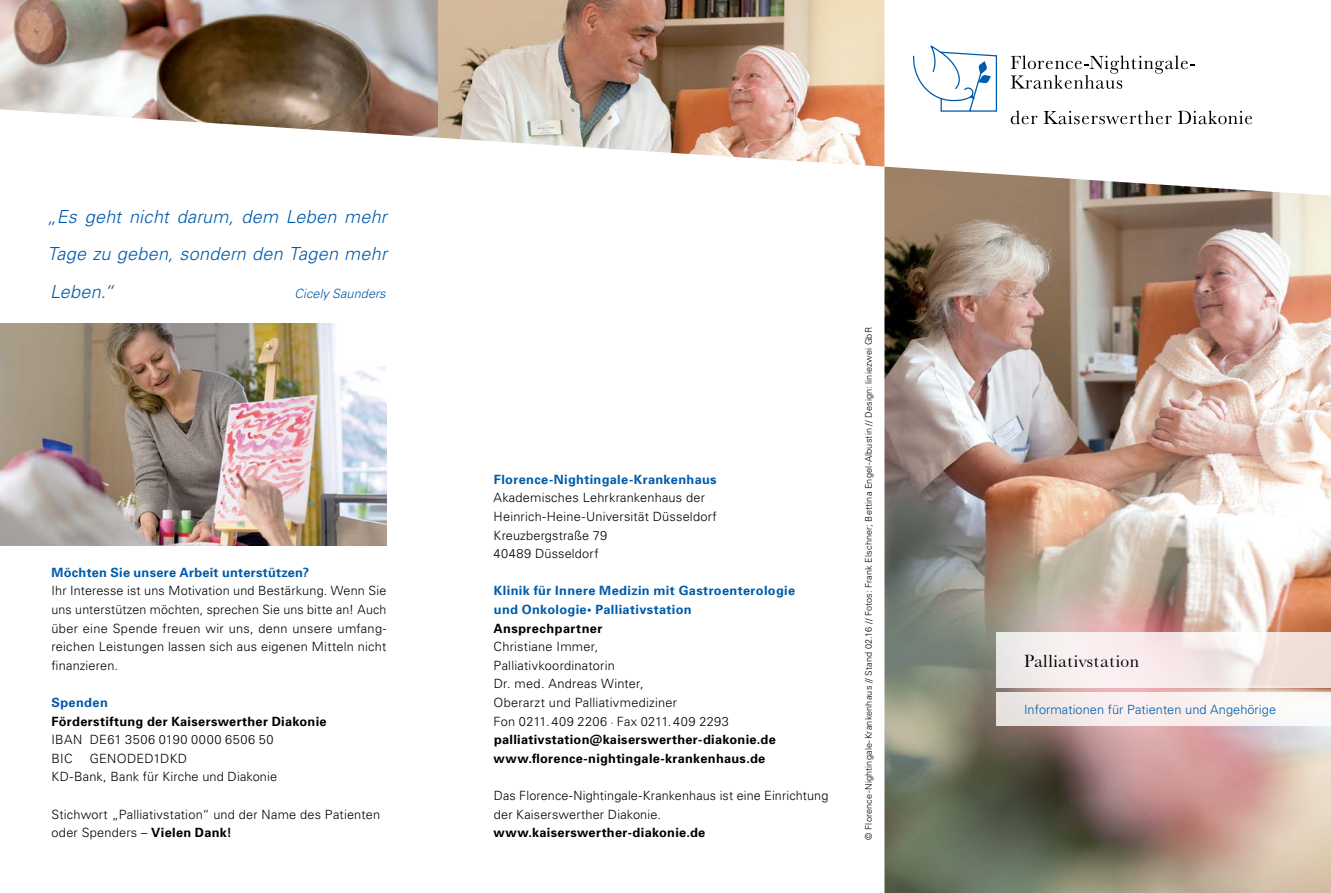
<style>
.page{position:relative;width:1331px;height:893px;background:#fff}
.page>*{position:absolute;margin:0;border:0;box-sizing:border-box;transform-origin:0 0}
.t1{font:italic 300 18px/37.2px "Univers";letter-spacing:.015em;color:#005baa;text-align:justify}
.t2{font:17.85px "Baskerville No 2 BT";color:#000}
.t3{font:300 12.75px/18.6px "Univers";letter-spacing:.015em;color:#000}
.t4{font:700 12.75px/18.6px "Univers";letter-spacing:.03em;color:#005baa}
.t5{font:700 12.75px "Univers";letter-spacing:.03em;color:#000}
.t6{font:300 12.75px "Univers";letter-spacing:.005em;color:#005baa}
.t7{font:300 12.75px/18.6px "Univers";letter-spacing:.04em;color:#000}
.t8{font:italic 300 12.75px "Univers";letter-spacing:.005em;color:#005baa}
.t9{font:300 9.15px "Univers";letter-spacing:.015em;color:#000}
.s1{font-weight:700}
.s2{font-size:11.25px}
</style>
<div class="page">
<img style="left:438px;top:0;width:446px;height:167px">
<img style="left:884px;top:167px;width:447px;height:726px">
<svg style="left:996px;top:633px;width:335px;height:55px;fill:#f5eaeb"></svg>
<img style="left:0;top:0;width:438px;height:138px">
<img style="left:0;top:323px;width:386px;height:223px">
<svg style="left:913px;top:45px;width:85px;height:67px"></svg>
<svg style="left:1011px;top:55px;width:183px;height:34px"></svg>
<svg style="left:1011px;top:110px;width:26px;height:14px"></svg>
<svg style="left:1044px;top:110px;width:128px;height:14px"></svg>
<svg style="left:1178px;top:110px;width:74px;height:14px"></svg>
<div style="left:996px;top:693px;width:335px;height:33px;background:linear-gradient(to right,#ede3e3,#fffcfb)"></div>
<h1 class="t1" style="left:47px;top:198px;width:342px">„Es geht nicht darum, dem Leben mehr Tage zu geben, sondern den Tagen mehr Leben.“</h1>
<p class="t8" style="left:295px;top:285px;width:92px">Cicely Saunders</p>
<p class="t4" style="left:52px;top:562px;width:259px">Möchten Sie unsere Arbeit unterstützen?</p>
<p class="t3" style="left:52px;top:581px;width:336px;text-align:justify">Ihr Interesse ist uns Motivation und Bestärkung. Wenn Sie uns unterstützen möchten, sprechen Sie uns bitte an! Auch über eine Spende freuen wir uns, denn unsere umfang&shy;reichen Leistungen lassen sich aus eigenen Mitteln nicht finanzieren.</p>
<p class="t4" style="left:52px;top:693px;width:58px">Spenden</p>
<p class="t5" style="left:52px;top:713px;width:277px">Förderstiftung der Kaiserswerther Diakonie</p>
<p class="t7" style="left:52px;top:730px;width:223px">IBAN DE61 3506 0190 0000 6506 50<br>BIC</p>
<p class="t3" style="left:52px;top:749px;width:227px;text-indent:38px">GENODED1DKD<br>KD-Bank, Bank für Kirche und Diakonie</p>
<p class="t3" style="left:52px;top:804px;width:330px">Stichwort „Palliativstation“ und der Name des Patienten oder Spenders – <span class="s1">Vielen Dank!</span></p>
<p class="t4" style="left:494px;top:469px;width:224px">Florence-Nightingale-Krankenhaus</p>
<p class="t3" style="left:493px;top:488px;width:225px">Akademisches Lehrkrankenhaus der<br>Heinrich-Heine-Universität Düsseldorf<br>Kreuzbergstraße 79<br>40489 Düsseldorf</p>
<p class="t4" style="left:494px;top:581px;width:303px">Klinik für Innere Medizin mit Gastroenterologie und Onkologie• Palliativstation</p>
<p class="t5" style="left:493px;top:620px;width:111px">Ansprechpartner</p>
<p class="t3" style="left:493px;top:637px;width:284px">Christiane Immer,<br>Palliativkoordinatorin<br>Dr. med. Andreas Winter,<br>Oberarzt und Palliativmediziner<br>Fon 0211.409 2206 <span class="s2">·</span> Fax 0211.409 2293 <span class="s1">palliativstation@kaiserswerther-diakonie.de www.florence-nightingale-krankenhaus.de</span></p>
<p class="t3" style="left:494px;top:786px;width:336px">Das Florence-Nightingale-Krankenhaus ist eine Einrichtung der Kaiserswerther Diakonie.</p>
<p class="t5" style="left:493px;top:824px;width:213px">www.kaiserswerther-diakonie.de</p>
<p class="t9" style="left:863px;top:840px;width:514px;rotate:-90deg">© Florence-Nightingale-Krankenhaus // Stand 02.16 // Fotos: Frank Elschner; Bettina Engel-Albustin // Design: liniezwei GbR</p>
<h2 class="t2" style="left:1024px;top:650px;width:117px">Palliativstation</h2>
<p class="t6" style="left:1024px;top:702px;width:254px">Informationen für Patienten und Angehörige</p>
</div>
